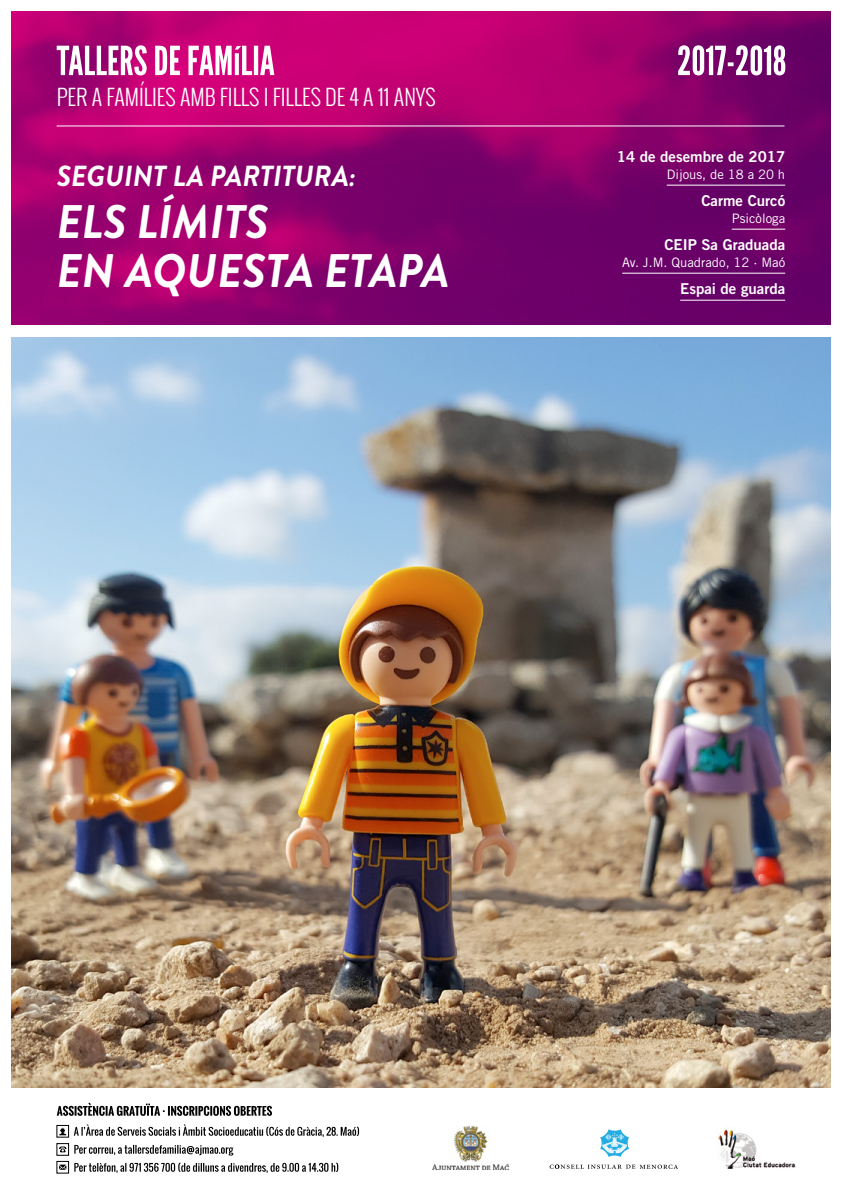
<style>
.page{position:relative;width:842px;height:1191px;background:#fff}
.page>*{position:absolute;margin:0;border:0;box-sizing:border-box;transform-origin:0 0}
.t1{font:italic 700 47px/49px "Brandon Grotesque";color:#fff}
.t2{font:italic 700 29px "Brandon Grotesque";color:#fff}
.t3{font:300 22px "Oswald";color:#fff}
.t4{font:15px "Trade Gothic LT Std Bd 2";color:#fff}
.t5{font:13px "Trade Gothic LT Std";color:#fff}
</style>
<div class="page">
<img style="left:718px;top:1129px;width:78px;height:39px">
<img style="left:432px;top:1126px;width:77px;height:43px">
<svg style="left:74px;top:1162px;width:264px;height:11px"></svg>
<svg style="left:74px;top:1145px;width:159px;height:10px"></svg>
<svg style="left:74px;top:1124px;width:285px;height:13px"></svg>
<svg style="left:57px;top:1102px;width:215px;height:13px"></svg>
<svg style="left:59px;top:1127px;width:7px;height:8px"></svg>
<div style="left:57px;top:1125px;width:12px;height:12px;border:1px solid #000"></div>
<svg style="left:59px;top:1164px;width:7px;height:5px"></svg>
<div style="left:57px;top:1161px;width:12px;height:12px;border:1px solid #000"></div>
<svg style="left:59px;top:1146px;width:8px;height:6px"></svg>
<div style="left:57px;top:1143px;width:12px;height:12px;border:1px solid #000"></div>
<svg style="left:600px;top:1129px;width:29px;height:28px"></svg>
<svg style="left:550px;top:1164px;width:127px;height:4px"></svg>
<img style="left:11px;top:337px;width:820px;height:750px">
<svg style="left:11px;top:11px;width:820px;height:314px;background:#93006d"></svg>
<svg style="left:57px;top:45px;width:217px;height:30px"></svg>
<hr style="left:57px;top:125px;width:727px;height:1px;background:#fff">
<svg style="left:678px;top:45px;width:107px;height:30px"></svg>
<hr style="left:667px;top:185px;width:118px;height:1px;background:#fff">
<hr style="left:732px;top:229px;width:53px;height:1px;background:#fff">
<hr style="left:622px;top:273px;width:163px;height:1px;background:#fff">
<hr style="left:680px;top:300px;width:105px;height:1px;background:#fff">
<h3 class="t3" style="left:57px;top:81px;width:380px">PER A FAMÍLIES AMB FILLS I FILLES DE 4 A 11 ANYS</h3>
<h2 class="t2" style="left:57px;top:155px;width:301px">SEGUINT LA PARTITURA:</h2>
<h1 class="t1" style="left:57px;top:197px;width:394px">ELS LÍMITS<br>EN AQUESTA ETAPA</h1>
<p class="t4" style="left:617px;top:147px;width:170px">14 de desembre de 2017</p>
<p class="t5" style="left:667px;top:167px;width:120px">Dijous, de 18 a 20 h</p>
<p class="t4" style="left:701px;top:191px;width:85px">Carme Curcó</p>
<p class="t5" style="left:732px;top:211px;width:55px">Psicòloga</p>
<p class="t4" style="left:664px;top:235px;width:122px">CEIP Sa Graduada</p>
<p class="t5" style="left:622px;top:255px;width:164px">Av. J.M. Quadrado, 12 · Maó</p>
<p class="t4" style="left:680px;top:279px;width:106px">Espai de guarda</p>
</div>
